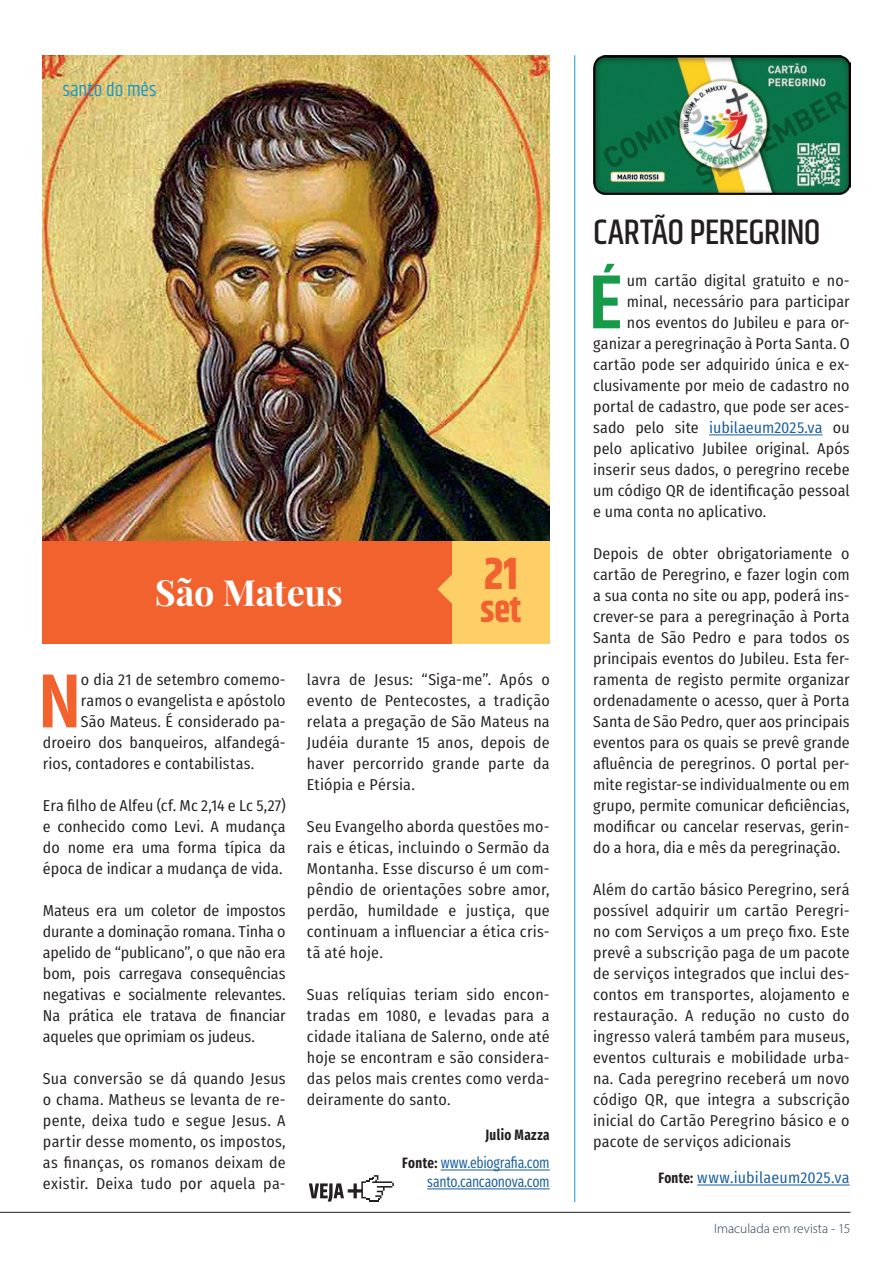
<style>
.page{position:relative;width:893px;height:1263px;background:#fff}
.page>*{position:absolute;margin:0;border:0;box-sizing:border-box;transform-origin:0 0}
.t1{font:600 77.1px "Khand";color:#f2622f;scale:1.06 1}
.t2{font:600 77.1px "Khand";color:#169c48;scale:1.06 1}
.t3{font:700 45px "Khand";color:#f2622f}
.t4{font:500 36px "Khand";letter-spacing:-.02em;color:#231f20}
.t5{font:700 36px "Playfair Display";letter-spacing:-.005em;color:#fff}
.t6{font:700 36px "Khand";color:#f2622f}
.t7{font:19.5px "Khand";letter-spacing:.02em;color:#1a96c5}
.t8{font:15.75px/21px "Fira Sans Condensed";letter-spacing:.005em;color:#231f20;text-align:justify;scale:1.06 1}
.t9{font:15.75px "Fira Sans Condensed";color:#175d9e;scale:1.06 1}
.t10{font:15.75px/18.9px "Fira Sans Condensed";letter-spacing:-.02em;color:#175d9e;text-align:right;scale:.9 1}
.t11{font:700 15px "Fira Sans Condensed";letter-spacing:.03em;color:#231f20;scale:.9 1}
.t12{font:300 13.5px "Myriad Pro";color:#243c4e}
.s1{font-weight:700;font-size:15px;color:#231f20}
.s2{color:#231f20}
</style>
<div class="page">
<hr style="left:0;top:1212px;width:850px;height:1px;background:#231f20">
<img style="left:42px;top:55px;width:508px;height:486px">
<hr style="left:441px;top:1169px;width:109px;height:1px;background:#175d9e">
<hr style="left:427px;top:1188px;width:123px;height:1px;background:#175d9e">
<div style="left:42px;top:541px;width:413px;height:102px;background:#f2622f"></div>
<div style="left:452px;top:541px;width:98px;height:102px;background:#fece67"></div>
<svg style="left:437px;top:575px;width:15px;height:28px"></svg>
<svg style="left:309px;top:1175px;width:85px;height:26px"></svg>
<hr style="left:709px;top:434px;width:113px;height:1px;background:#175d9e">
<hr style="left:697px;top:1184px;width:153px;height:1px;background:#175d9e">
<hr style="left:574px;top:55px;width:1px;height:1147px;background:#1a96c5">
<img style="left:593px;top:55px;width:257px;height:139px">
<p class="t7" style="left:63px;top:78px;width:95px">santo do mês</p>
<h3 class="t5" style="left:155px;top:570px;width:189px">São Mateus</h3>
<h2 class="t3" style="left:484px;top:541px;width:36px">21</h2>
<h3 class="t6" style="left:480px;top:584px;width:43px">set</h3>
<h1 class="t1" style="left:39px;top:650px;width:41px">N</h1>
<p class="t8" style="left:81px;top:668px;width:195px">o dia 21 de setembro comemo-</p>
<p class="t8" style="left:81px;top:689px;width:195px">ramos o evangelista e apóstolo</p>
<p class="t8" style="left:81px;top:710px;width:195px">São Mateus. É considerado pa-</p>
<p class="t8" style="left:43px;top:731px;width:231px">droeiro dos banqueiros, alfandegá-</p>
<p class="t8" style="left:43px;top:752px;width:201px">rios, contadores e contabilistas.</p>
<p class="t8" style="left:43px;top:794px;width:231px">Era filho de Alfeu (cf. Mc 2,14 e Lc 5,27) e conhecido como Levi. A mudança do nome era uma forma típica da época de indicar a mudança de vida.</p>
<p class="t8" style="left:43px;top:899px;width:231px">Mateus era um coletor de impostos durante a dominação romana. Tinha o apelido de “publicano”, o que não era bom, pois carregava consequências negativas e socialmente relevantes.<br>Na prática ele tratava de financiar aqueles que oprimiam os judeus.</p>
<p class="t8" style="left:43px;top:1067px;width:231px">Sua conversão se dá quando Jesus o chama. Matheus se levanta de re&shy;pente, deixa tudo e segue Jesus. A partir desse momento, os impostos, as finanças, os romanos deixam de existir. Deixa tudo por aquela pa-</p>
<p class="t8" style="left:307px;top:668px;width:231px">lavra de Jesus: “Siga-me”. Após o evento de Pentecostes, a tradição relata a pregação de São Mateus na Judéia durante 15 anos, depois de haver percorrido grande parte da Etiópia e Pérsia.</p>
<p class="t8" style="left:307px;top:815px;width:231px">Seu Evangelho aborda questões mo&shy;rais e éticas, incluindo o Sermão da Montanha. Esse discurso é um com&shy;pêndio de orientações sobre amor, perdão, humildade e justiça, que continuam a influenciar a ética cris&shy;tã até hoje.</p>
<p class="t8" style="left:307px;top:983px;width:231px">Suas relíquias teriam sido encon&shy;tradas em 1080, e levadas para a cidade italiana de Salerno, onde até hoje se encontram e são considera&shy;das pelos mais crentes como verda&shy;deiramente do santo.</p>
<p class="t11" style="left:485px;top:1121px;width:73px">Julio Mazza</p>
<p class="t10" style="left:402px;top:1152px;width:165px"><span class="s1">Fonte:</span> www.ebiografia.com santo.cancaonova.com</p>
<h3 class="t4" style="left:593px;top:210px;width:229px">CARTÃO PEREGRINO</h3>
<h1 class="t2" style="left:589px;top:251px;width:33px">É</h1>
<p class="t8" style="left:627px;top:269px;width:212px">um cartão digital gratuito e no-</p>
<p class="t8" style="left:627px;top:290px;width:212px">minal, necessário para participar</p>
<p class="t8" style="left:627px;top:311px;width:212px">nos eventos do Jubileu e para or-</p>
<p class="t8" style="left:593px;top:332px;width:243px">ganizar a peregrinação à Porta Santa. O</p>
<p class="t8" style="left:593px;top:353px;width:243px">cartão pode ser adquirido única e ex-</p>
<p class="t8" style="left:593px;top:374px;width:243px">clusivamente por meio de cadastro no</p>
<p class="t8" style="left:593px;top:395px;width:243px">portal de cadastro, que pode ser aces-</p>
<p class="t9" style="left:593px;top:413px;width:243px"><span class="s2">sado pelo site</span> iubilaeum2025.va <span class="s2">ou</span></p>
<p class="t8" style="left:593px;top:437px;width:243px">pelo aplicativo Jubilee original. Após</p>
<p class="t8" style="left:593px;top:458px;width:243px">inserir seus dados, o peregrino recebe</p>
<p class="t8" style="left:593px;top:479px;width:243px">um código QR de identificação pessoal</p>
<p class="t8" style="left:593px;top:500px;width:165px">e uma conta no aplicativo.</p>
<p class="t8" style="left:593px;top:542px;width:244px">Depois de obter obrigatoriamente o cartão de Peregrino, e fazer login com a sua conta no site ou app, poderá ins&shy;crever-se para a peregrinação à Porta Santa de São Pedro e para todos os principais eventos do Jubileu. Esta fer&shy;ramenta de registo permite organizar ordenadamente o acesso, quer à Porta Santa de São Pedro, quer aos principais eventos para os quais se prevê grande afluência de peregrinos. O portal per&shy;mite registar-se individualmente ou em grupo, permite comunicar deficiências, modificar ou cancelar reservas, gerin&shy;do a hora, dia e mês da peregrinação.</p>
<p class="t8" style="left:593px;top:877px;width:244px">Além do cartão básico Peregrino, será possível adquirir um cartão Peregri&shy;no com Serviços a um preço fixo. Este prevê a subscrição paga de um pacote de serviços integrados que inclui des&shy;contos em transportes, alojamento e restauração. A redução no custo do ingresso valerá também para museus, eventos culturais e mobilidade urba&shy;na. Cada peregrino receberá um novo código QR, que integra a subscrição inicial do Cartão Peregrino básico e o pacote de serviços adicionais</p>
<p class="t9" style="left:659px;top:1163px;width:182px"><span class="s1">Fonte:</span> www.iubilaeum2025.va</p>
<p class="t12" style="left:714px;top:1220px;width:138px">Imaculada em revista - 15</p>
</div>
